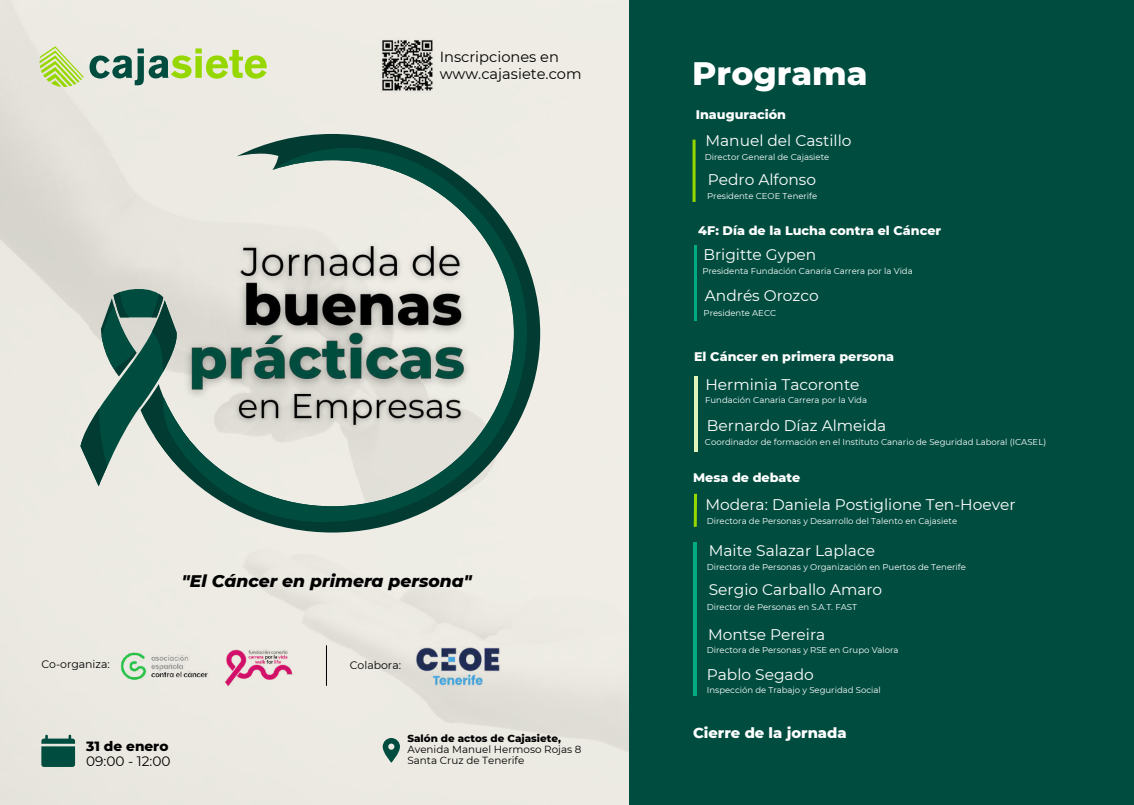
<style>
.page{position:relative;width:1134px;height:805px;background:#fff}
.page>*{position:absolute;margin:0;border:0;box-sizing:border-box;transform-origin:0 0}
.t1{font:800 33.1px "Montserrat";color:#fff}
.t2{font:italic 800 17.2px "Montserrat";color:#000}
.t3{font:15.4px "Montserrat";color:#fff}
.t4{font:800 14.7px "Montserrat";color:#fff}
.t5{font:14.6px/17.2px "Montserrat";color:#000}
.t6{font:13.7px "Montserrat";color:#000}
.t7{font:800 13.7px "Montserrat";color:#000}
.t8{font:800 12.7px "Montserrat";color:#fff}
.t9{font:10.9px "Montserrat";color:#000}
.t10{font:10.3px/11.2px "Montserrat";color:#000}
.t11{font:800 10.3px "Montserrat";color:#000}
.t12{font:8.5px "Montserrat";color:#fff}
</style>
<div class="page">
<div style="left:629px;top:0;width:505px;height:805px;background:#004d40"></div>
<hr style="left:694px;top:245px;width:3px;height:76px;background:#00aa82">
<hr style="left:693px;top:140px;width:3px;height:62px;background:#97d700">
<svg style="left:90px;top:48px;width:177px;height:37px;background:#b3cb99"></svg>
<svg style="left:40px;top:46px;width:44px;height:41px;background:#cde294"></svg>
<svg style="left:383px;top:738px;width:17px;height:25px"></svg>
<hr style="left:326px;top:645px;width:1px;height:41px;background:#000">
<svg style="left:155px;top:134px;width:385px;height:398px;background:#c6cec6"></svg>
<svg style="left:166px;top:133px;width:380px;height:389px;background:#b3c2b9"></svg>
<svg style="left:80px;top:286px;width:115px;height:200px;background:#7a9a90"></svg>
<img style="left:118px;top:651px;width:91px;height:30px">
<img style="left:218px;top:641px;width:81px;height:49px">
<svg style="left:41px;top:734px;width:34px;height:33px"></svg>
<hr style="left:694px;top:376px;width:3px;height:76px;background:#e3f4ba">
<hr style="left:694px;top:494px;width:3px;height:33px;background:#97d700">
<hr style="left:693px;top:542px;width:4px;height:154px;background:#00aa82">
<img style="left:375px;top:34px;width:64px;height:63px">
<img style="left:415px;top:647px;width:86px;height:39px">
<img style="left:228px;top:258px;width:249px;height:54px">
<img style="left:230px;top:410px;width:250px;height:27px">
<img style="left:230px;top:230px;width:251px;height:67px">
<img style="left:175px;top:312px;width:305px;height:98px">
<h3 class="t5" style="left:440px;top:48px;width:143px">Inscripciones en www.cajasiete.com</h3>
<h2 class="t2" style="left:182px;top:571px;width:291px">"El Cáncer en primera persona"</h2>
<p class="t9" style="left:41px;top:657px;width:70px">Co-organiza:</p>
<h3 class="t7" style="left:86px;top:737px;width:84px">31 de enero</h3>
<h3 class="t6" style="left:86px;top:753px;width:86px">09:00 - 12:00</h3>
<p class="t9" style="left:350px;top:658px;width:53px">Colabora:</p>
<p class="t11" style="left:407px;top:731px;width:155px">Salón de actos de Cajasiete,</p>
<p class="t10" style="left:407px;top:743px;width:176px">Avenida Manuel Hermoso Rojas 8<br>Santa Cruz de Tenerife</p>
<h1 class="t1" style="left:692px;top:53px;width:177px">Programa</h1>
<h3 class="t8" style="left:696px;top:106px;width:92px">Inauguración</h3>
<h3 class="t3" style="left:705px;top:131px;width:147px">Manuel del Castillo</h3>
<p class="t12" style="left:705px;top:152px;width:126px">Director General de Cajasiete</p>
<h3 class="t3" style="left:708px;top:170px;width:110px">Pedro Alfonso</h3>
<p class="t12" style="left:707px;top:191px;width:112px">Presidente CEOE Tenerife</p>
<h3 class="t8" style="left:698px;top:222px;width:244px">4F: Día de la Lucha contra el Cáncer</h3>
<h3 class="t3" style="left:703px;top:245px;width:114px">Brigitte Gypen</h3>
<p class="t12" style="left:702px;top:266px;width:212px">Presidenta Fundación Canaria Carrera por la Vida</p>
<h3 class="t3" style="left:705px;top:286px;width:115px">Andrés Orozco</h3>
<p class="t12" style="left:704px;top:308px;width:74px">Presidente AECC</p>
<h3 class="t8" style="left:694px;top:348px;width:202px">El Cáncer en primera persona</h3>
<h3 class="t3" style="left:705px;top:375px;width:156px">Herminia Tacoronte</h3>
<p class="t12" style="left:705px;top:395px;width:163px">Fundación Canaria Carrera por la Vida</p>
<h3 class="t3" style="left:707px;top:416px;width:181px">Bernardo Díaz Almeida</h3>
<p class="t12" style="left:705px;top:437px;width:343px">Coordinador de formación en el Instituto Canario de Seguridad Laboral (ICASEL)</p>
<h3 class="t8" style="left:693px;top:469px;width:109px">Mesa de debate</h3>
<h3 class="t3" style="left:705px;top:495px;width:312px">Modera: Daniela Postiglione Ten-Hoever</h3>
<p class="t12" style="left:707px;top:516px;width:252px">Directora de Personas y Desarrollo del Talento en Cajasiete</p>
<h3 class="t3" style="left:709px;top:541px;width:168px">Maite Salazar Laplace</h3>
<p class="t12" style="left:707px;top:562px;width:261px">Directora de Personas y Organización en Puertos de Tenerife</p>
<h3 class="t3" style="left:709px;top:580px;width:175px">Sergio Carballo Amaro</h3>
<p class="t12" style="left:707px;top:601px;width:152px">Director de Personas en S.A.T. FAST</p>
<h3 class="t3" style="left:708px;top:625px;width:119px">Montse Pereira</h3>
<p class="t12" style="left:707px;top:645px;width:193px">Directora de Personas y RSE en Grupo Valora</p>
<h3 class="t3" style="left:707px;top:665px;width:108px">Pablo Segado</h3>
<p class="t12" style="left:707px;top:684px;width:175px">Inspección de Trabajo y Seguridad Social</p>
<h3 class="t4" style="left:693px;top:724px;width:155px">Cierre de la jornada</h3>
</div>
